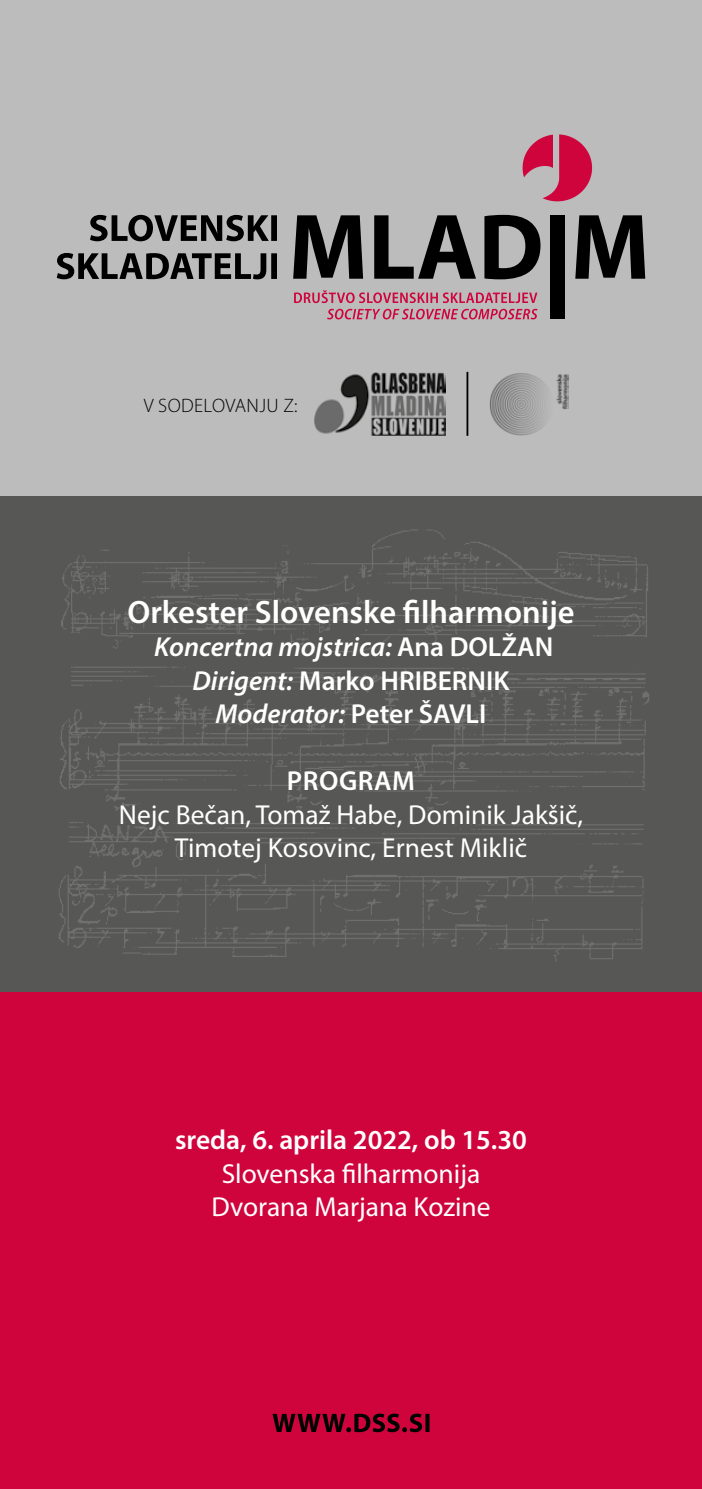
<style>
.page{position:relative;width:702px;height:1489px;background:#fff}
.page>*{position:absolute;margin:0;border:0;box-sizing:border-box;transform-origin:0 0}
.body-prvi{font:600 32.5px "Myriad Pro";color:#fff}
.body-prvi-2{font:27.5px "Myriad Pro";color:#fff}
.body-prvi-3{font:600 27.5px "Myriad Pro";color:#fff}
.body-prvi-4{font:italic 600 27.5px "Myriad Pro";color:#fff}
.body-prvi-5{font:600 27.5px "Myriad Pro";letter-spacing:.02em;color:#fff}
.Naslovka_-_Center{font:300 19.5px "Myriad Pro";letter-spacing:.02em;color:#000}
.s1{font-style:normal}
.s2{font-style:italic}
</style>
<div class="page">
<div style="left:0;top:0;width:702px;height:496px;background:#bcbcbc"></div>
<div style="left:0;top:496px;width:702px;height:496px;background:#575756"></div>
<img style="left:59px;top:529px;width:590px;height:432px">
<div style="left:0;top:992px;width:702px;height:496px;background:#d0043c"></div>
<svg style="left:272px;top:1413px;width:157px;height:18px"></svg>
<svg style="left:327px;top:309px;width:210px;height:10px"></svg>
<svg style="left:294px;top:290px;width:243px;height:13px"></svg>
<svg style="left:522px;top:134px;width:70px;height:67px"></svg>
<svg style="left:57px;top:253px;width:220px;height:26px"></svg>
<svg style="left:90px;top:215px;width:187px;height:26px"></svg>
<svg style="left:293px;top:215px;width:352px;height:64px"></svg>
<div style="left:550px;top:215px;width:14px;height:104px;background:#000"></div>
<hr style="left:466px;top:372px;width:2px;height:64px;background:#000">
<img style="left:314px;top:372px;width:131px;height:63px">
<img style="left:489px;top:373px;width:79px;height:63px">
<p class="Naslovka_-_Center" style="left:144px;top:393px;width:155px">V SODELOVANJU Z:</p>
<p class="body-prvi" style="left:127px;top:591px;width:449px">Orkester Slovenske filharmonije</p>
<p class="body-prvi-4" style="left:154px;top:629px;width:400px">Koncertna mojstrica: <span class="s1">Ana DOLŽAN</span></p>
<p class="body-prvi-3" style="left:192px;top:662px;width:318px"><span class="s2">Dirigent:</span> Marko HRIBERNIK</p>
<p class="body-prvi-4" style="left:215px;top:696px;width:272px">Moderator: <span class="s1">Peter ŠAVLI</span></p>
<p class="body-prvi-5" style="left:287px;top:763px;width:129px">PROGRAM</p>
<p class="body-prvi-2" style="left:119px;top:797px;width:465px">Nejc Bečan, Tomaž Habe, Dominik Jakšič,</p>
<p class="body-prvi-2" style="left:175px;top:831px;width:354px">Timotej Kosovinc, Ernest Miklič</p>
<p class="body-prvi-3" style="left:175px;top:1122px;width:353px">sreda, 6. aprila 2022, ob 15.30</p>
<p class="body-prvi-2" style="left:222px;top:1156px;width:260px">Slovenska filharmonija</p>
<p class="body-prvi-2" style="left:211px;top:1190px;width:281px">Dvorana Marjana Kozine</p>
</div>
